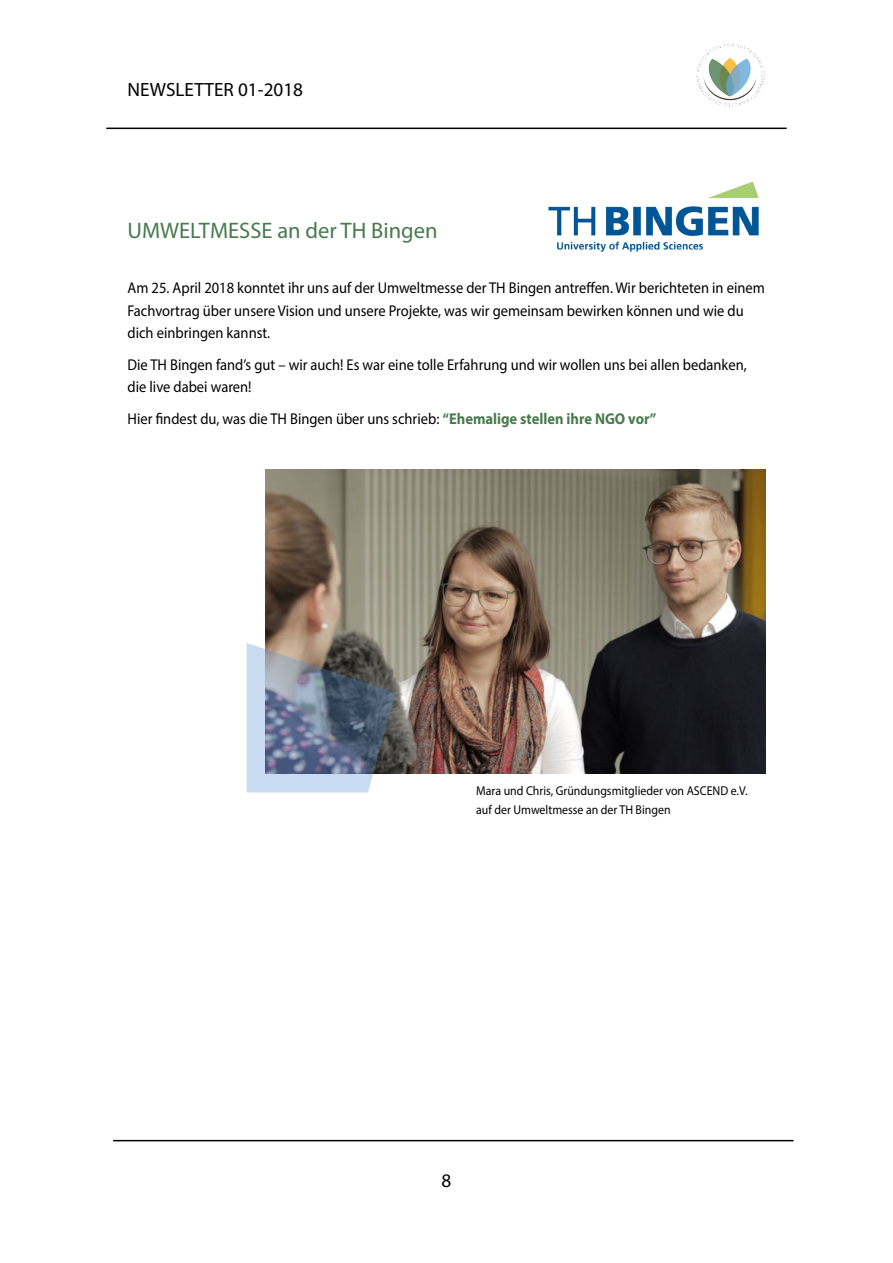
<style>
.page{position:relative;width:893px;height:1263px;background:#fff}
.page>*{position:absolute;margin:0;border:0;box-sizing:border-box;transform-origin:0 0}
.t1{font:22.5px "Myriad Pro";color:#487a4e}
.t2{font:19.2px "Myriad Pro";color:#000}
.t3{font:15.6px/22.5px "Myriad Pro";color:#000;scale:.93 1}
.t4{font:12.9px/19.5px "Myriad Pro";color:#000;scale:.93 1}
.s1{font-weight:700;color:#487a4e}
</style>
<div class="page">
<hr style="left:113px;top:1140px;width:680px;height:1px;background:#000">
<img style="left:696px;top:43px;width:69px;height:64px">
<hr style="left:106px;top:128px;width:681px;height:1px;background:#000">
<img style="left:548px;top:181px;width:211px;height:71px">
<img style="left:265px;top:470px;width:500px;height:304px">
<svg style="left:247px;top:643px;width:148px;height:149px;background:#7e8897"></svg>
<p class="t2" style="left:128px;top:78px;width:177px">NEWSLETTER 01-2018</p>
<h1 class="t1" style="left:128px;top:217px;width:311px">UMWELTMESSE an der TH Bingen</h1>
<p class="t3" style="left:128px;top:276px;width:687px">Am 25. April 2018 konntet ihr uns auf der Umweltmesse der TH Bingen antreffen. Wir berichteten in einem<br>Fachvortrag über unsere Vision und unsere Projekte, was wir gemeinsam bewirken können und wie du dich einbringen kannst.</p>
<p class="t3" style="left:128px;top:353px;width:667px">Die TH Bingen fand’s gut – wir auch! Es war eine tolle Erfahrung und wir wollen uns bei allen bedanken, die live dabei waren!</p>
<p class="t3" style="left:128px;top:407px;width:570px">Hier findest du, was die TH Bingen über uns schrieb: <span class="s1">“Ehemalige stellen ihre NGO vor”</span></p>
<p class="t4" style="left:476px;top:780px;width:293px">Mara und Chris, Gründungsmitglieder von ASCEND e.V. auf der Umweltmesse an der TH Bingen</p>
<p class="t2" style="left:442px;top:1169px;width:11px">8</p>
</div>
